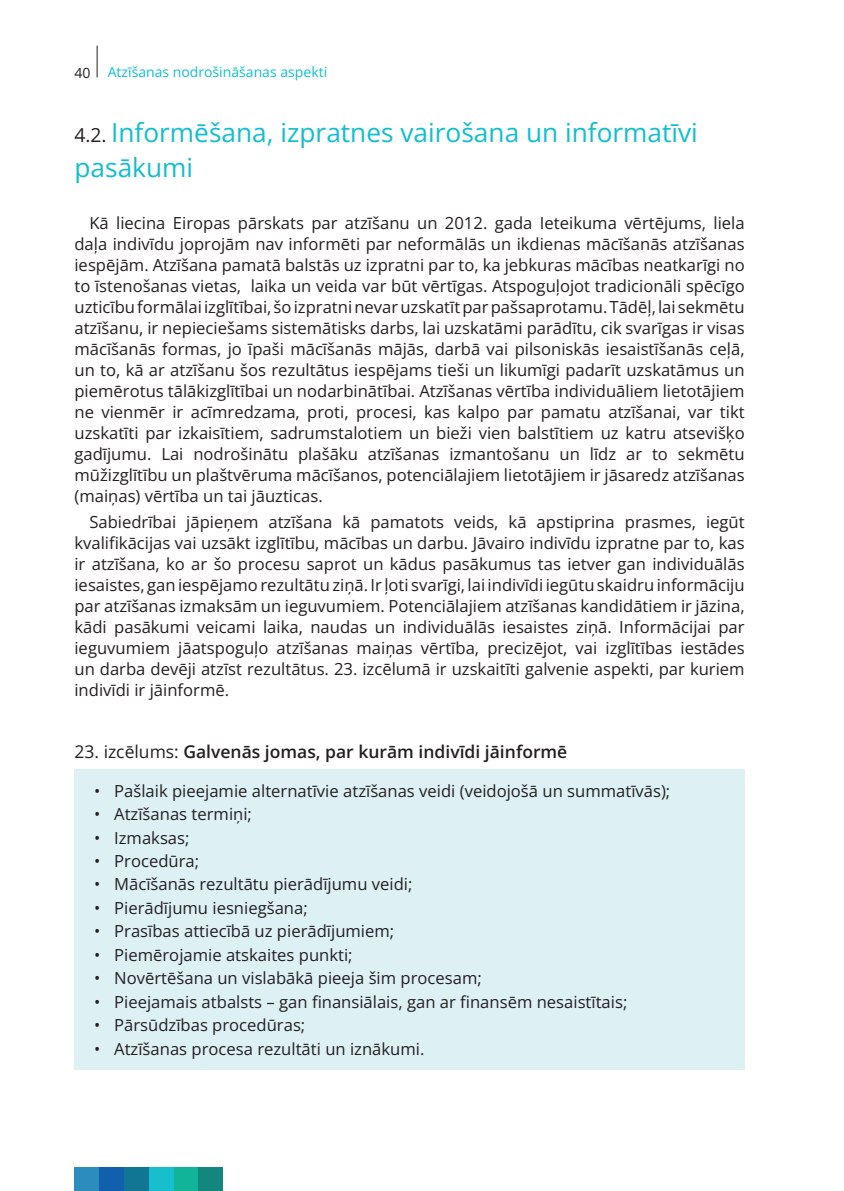
<style>
.page{position:relative;width:844px;height:1191px;background:#fff}
.page>*{position:absolute;margin:0;border:0;box-sizing:border-box;transform-origin:0 0}
.t1{font:26.25px/35px "Open Sans";color:#10becf}
.t2{font:600 17.5px "Open Sans";color:#241f1f}
.t3{font:16.62px/21px "Open Sans";color:#241f1f;text-align:justify}
.t4{font:14px "Open Sans";color:#10becf}
.t5{font:14px "Open Sans";color:#241f1f}
.s1{font-size:19.25px;color:#241f1f}
.s2{font-weight:400}
</style>
<div class="page">
<hr style="left:97px;top:46px;width:1px;height:31px;background:#241f1f">
<div style="left:74px;top:769px;width:670px;height:42px;background:#ddf1f5"></div>
<div style="left:74px;top:792px;width:670px;height:43px;background:#ddf1f5"></div>
<div style="left:74px;top:816px;width:670px;height:42px;background:#ddf1f5"></div>
<div style="left:74px;top:839px;width:670px;height:42px;background:#ddf1f5"></div>
<div style="left:74px;top:862px;width:670px;height:43px;background:#ddf1f5"></div>
<div style="left:74px;top:886px;width:670px;height:42px;background:#ddf1f5"></div>
<div style="left:74px;top:909px;width:670px;height:43px;background:#ddf1f5"></div>
<div style="left:74px;top:933px;width:670px;height:42px;background:#ddf1f5"></div>
<div style="left:74px;top:956px;width:670px;height:43px;background:#ddf1f5"></div>
<div style="left:74px;top:980px;width:670px;height:42px;background:#ddf1f5"></div>
<div style="left:74px;top:1003px;width:670px;height:43px;background:#ddf1f5"></div>
<div style="left:74px;top:1027px;width:670px;height:42px;background:#ddf1f5"></div>
<div style="left:74px;top:1167px;width:25px;height:24px;background:#2c8cbe"></div>
<div style="left:99px;top:1167px;width:25px;height:24px;background:#1260ad"></div>
<div style="left:124px;top:1167px;width:25px;height:24px;background:#117694"></div>
<div style="left:149px;top:1167px;width:25px;height:24px;background:#17bece"></div>
<div style="left:174px;top:1167px;width:24px;height:24px;background:#12b497"></div>
<div style="left:198px;top:1167px;width:25px;height:24px;background:#13867e"></div>
<p class="t5" style="left:74px;top:63px;width:18px">40</p>
<p class="t4" style="left:108px;top:62px;width:221px">Atzīšanas nodrošināšanas aspekti</p>
<h1 class="t1" style="left:74px;top:114px;width:624px"><span class="s1">4.2.</span> Informēšana, izpratnes vairošana un informatīvi pasākumi</h1>
<p class="t3" style="left:74px;top:212px;width:671px;text-indent:15px">Kā liecina Eiropas pārskats par atzīšanu un 2012. gada Ieteikuma vērtējums, liela daļa indivīdu joprojām nav informēti par neformālās un ikdienas mācīšanās atzīšanas iespējām. Atzīšana pamatā balstās uz izpratni par to, ka jebkuras mācības neatkarīgi no to īstenošanas vietas, laika un veida var būt vērtīgas. Atspoguļojot tradicionāli spēcīgo uzticību formālai izglītībai, šo izpratni nevar uzskatīt par pašsaprotamu. Tādēļ, lai sekmētu atzīšanu, ir nepieciešams sistemātisks darbs, lai uzskatāmi parādītu, cik svarīgas ir visas mācīšanās formas, jo īpaši mācīšanās mājās, darbā vai pilsoniskās iesaistīšanās ceļā, un to, kā ar atzīšanu šos rezultātus iespējams tieši un likumīgi padarīt uzskatāmus un piemērotus tālākizglītībai un nodarbinātībai. Atzīšanas vērtība individuāliem lietotājiem ne vienmēr ir acīmredzama, proti, procesi, kas kalpo par pamatu atzīšanai, var tikt uzskatīti par izkaisītiem, sadrumstalotiem un bieži vien balstītiem uz katru atsevišķo gadījumu. Lai nodrošinātu plašāku atzīšanas izmantošanu un līdz ar to sekmētu mūžizglītību un plaštvēruma mācīšanos, potenciālajiem lietotājiem ir jāsaredz atzīšanas (maiņas) vērtība un tai jāuzticas.</p>
<p class="t3" style="left:74px;top:511px;width:671px;text-indent:15px">Sabiedrībai jāpieņem atzīšana kā pamatots veids, kā apstiprina prasmes, iegūt kvalifikācijas vai uzsākt izglītību, mācības un darbu. Jāvairo indivīdu izpratne par to, kas ir atzīšana, ko ar šo procesu saprot un kādus pasākumus tas ietver gan individuālās iesaistes, gan iespējamo rezultātu ziņā. Ir ļoti svarīgi, lai indivīdi iegūtu skaidru informāciju par atzīšanas izmaksām un ieguvumiem. Potenciālajiem atzīšanas kandidātiem ir jāzina, kādi pasākumi veicami laika, naudas un individuālās iesaistes ziņā. Informācijai par ieguvumiem jāatspoguļo atzīšanas maiņas vērtība, precizējot, vai izglītības iestādes un darba devēji atzīst rezultātus. 23. izcēlumā ir uzskaitīti galvenie aspekti, par kuriem indivīdi ir jāinformē.</p>
<p class="t2" style="left:74px;top:740px;width:494px"><span class="s2">23. izcēlums:</span> Galvenās jomas, par kurām indivīdi jāinformē</p>
<p class="t3" style="left:94px;top:779px;width:577px">• Pašlaik pieejamie alternatīvie atzīšanas veidi (veidojošā un summatīvās);</p>
<p class="t3" style="left:94px;top:803px;width:159px">• Atzīšanas termiņi;</p>
<p class="t3" style="left:94px;top:826px;width:97px">• Izmaksas;</p>
<p class="t3" style="left:94px;top:850px;width:106px">• Procedūra;</p>
<p class="t3" style="left:94px;top:873px;width:319px">• Mācīšanās rezultātu pierādījumu veidi;</p>
<p class="t3" style="left:94px;top:897px;width:215px">• Pierādījumu iesniegšana;</p>
<p class="t3" style="left:94px;top:920px;width:301px">• Prasības attiecībā uz pierādījumiem;</p>
<p class="t3" style="left:94px;top:944px;width:260px">• Piemērojamie atskaites punkti;</p>
<p class="t3" style="left:94px;top:967px;width:389px">• Novērtēšana un vislabākā pieeja šim procesam;</p>
<p class="t3" style="left:94px;top:991px;width:534px">• Pieejamais atbalsts – gan finansiālais, gan ar finansēm nesaistītais;</p>
<p class="t3" style="left:94px;top:1014px;width:212px">• Pārsūdzības procedūras;</p>
<p class="t3" style="left:94px;top:1038px;width:331px">• Atzīšanas procesa rezultāti un iznākumi.</p>
</div>
